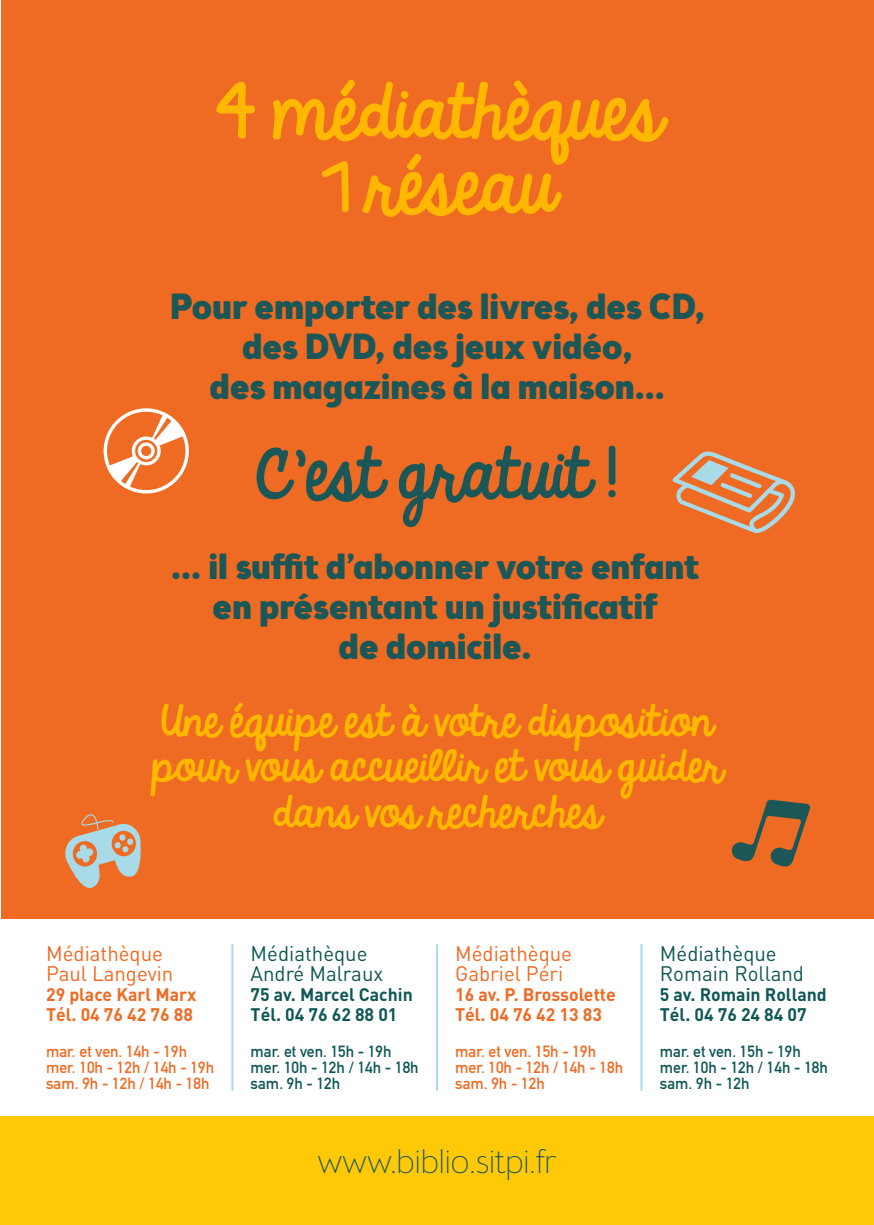
<style>
.page{position:relative;width:874px;height:1225px;background:#fff}
.page>*{position:absolute;margin:0;border:0;box-sizing:border-box;transform-origin:0 0}
.t1{font:66px "KG Always A Good Time";color:#ffb700}
.t2{font:62px "KG Always A Good Time";color:#1c5757}
.t3{font:38px/45.6px "KG Always A Good Time";color:#ffb700;text-align:center}
.t4{font:900 36px/40px "Brooklyn Samuels Five";color:#1c5757;text-align:center}
.t5{font:100 34px "Brooklyn Samuels Five";color:#1c5757}
.t6{font:20.8px "DIN";color:#0f5756}
.t7{font:20.8px "DIN";color:#ef6a22}
.t8{font:700 18px "DIN";color:#0f5756}
.t9{font:700 18px "DIN";color:#ef6a22}
.t10{font:700 16px "DIN Alternate";color:#ef6a22}
.t11{font:700 16px "DIN Alternate";color:#0f5756}
</style>
<div class="page">
<div style="left:1px;top:0;width:872px;height:918px;background:#ef6a22"></div>
<div style="left:0;top:1116px;width:873px;height:109px;background:#ffc908"></div>
<svg style="left:322px;top:161px;width:26px;height:51px"></svg>
<svg style="left:672px;top:451px;width:123px;height:82px"></svg>
<svg style="left:731px;top:799px;width:79px;height:68px"></svg>
<svg style="left:103px;top:408px;width:86px;height:85px"></svg>
<svg style="left:65px;top:814px;width:76px;height:74px"></svg>
<svg style="left:122px;top:846px;width:7px;height:7px"></svg>
<svg style="left:114px;top:841px;width:7px;height:7px"></svg>
<svg style="left:119px;top:834px;width:7px;height:7px"></svg>
<hr style="left:231px;top:944px;width:2px;height:146px;background:#a8dae7">
<hr style="left:435px;top:944px;width:2px;height:146px;background:#a8dae7">
<hr style="left:640px;top:944px;width:2px;height:146px;background:#a8dae7">
<p class="t1" style="left:216px;top:62px;width:446px">4 médiathèques</p>
<p class="t1" style="left:367px;top:136px;width:189px">réseau</p>
<p class="t4" style="left:170px;top:290px;width:536px">Pour emporter des livres, des CD, des DVD, des jeux vidéo,<br>des magazines à la maison...</p>
<p class="t2" style="left:256px;top:427px;width:363px">C’est gratuit !</p>
<p class="t4" style="left:171px;top:549px;width:529px">... il suffit d’abonner votre enfant</p>
<p class="t4" style="left:212px;top:589px;width:446px">en présentant un justificatif de domicile.</p>
<p class="t3" style="left:161px;top:700px;width:553px">Une équipe est à votre disposition</p>
<p class="t3" style="left:152px;top:745px;width:571px">pour vous accueillir et vous guider dans vos recherches</p>
<p class="t7" style="left:46px;top:940px;width:118px">Médiathèque</p>
<p class="t7" style="left:46px;top:960px;width:129px">Paul Langevin</p>
<p class="t9" style="left:46px;top:982px;width:152px">29 place Karl Marx</p>
<p class="t9" style="left:46px;top:1002px;width:148px">Tél. 04 76 42 76 88</p>
<p class="t10" style="left:46px;top:1039px;width:142px">mar. et ven. 14h - 19h</p>
<p class="t10" style="left:46px;top:1055px;width:169px">mer. 10h - 12h / 14h - 19h</p>
<p class="t10" style="left:46px;top:1071px;width:165px">sam. 9h - 12h / 14h - 18h</p>
<p class="t6" style="left:250px;top:940px;width:118px">Médiathèque</p>
<p class="t6" style="left:250px;top:960px;width:134px">André Malraux</p>
<p class="t8" style="left:250px;top:982px;width:164px">75 av. Marcel Cachin</p>
<p class="t8" style="left:250px;top:1002px;width:148px">Tél. 04 76 62 88 01</p>
<p class="t11" style="left:250px;top:1039px;width:142px">mar. et ven. 15h - 19h</p>
<p class="t11" style="left:250px;top:1055px;width:169px">mer. 10h - 12h / 14h - 18h</p>
<p class="t11" style="left:250px;top:1071px;width:91px">sam. 9h - 12h</p>
<p class="t7" style="left:455px;top:940px;width:118px">Médiathèque</p>
<p class="t7" style="left:455px;top:960px;width:110px">Gabriel Péri</p>
<p class="t9" style="left:455px;top:982px;width:162px">16 av. P. Brossolette</p>
<p class="t9" style="left:455px;top:1002px;width:148px">Tél. 04 76 42 13 83</p>
<p class="t10" style="left:455px;top:1039px;width:142px">mar. et ven. 15h - 19h</p>
<p class="t10" style="left:455px;top:1055px;width:169px">mer. 10h - 12h / 14h - 18h</p>
<p class="t10" style="left:455px;top:1071px;width:91px">sam. 9h - 12h</p>
<p class="t5" style="left:317px;top:1142px;width:240px">www.biblio.sitpi.fr</p>
<p class="t6" style="left:659px;top:940px;width:118px">Médiathèque</p>
<p class="t6" style="left:659px;top:960px;width:146px">Romain Rolland</p>
<p class="t8" style="left:659px;top:982px;width:168px">5 av. Romain Rolland</p>
<p class="t8" style="left:659px;top:1002px;width:148px">Tél. 04 76 24 84 07</p>
<p class="t11" style="left:659px;top:1039px;width:142px">mar. et ven. 15h - 19h</p>
<p class="t11" style="left:659px;top:1055px;width:169px">mer. 10h - 12h / 14h - 18h</p>
<p class="t11" style="left:659px;top:1071px;width:91px">sam. 9h - 12h</p>
</div>
